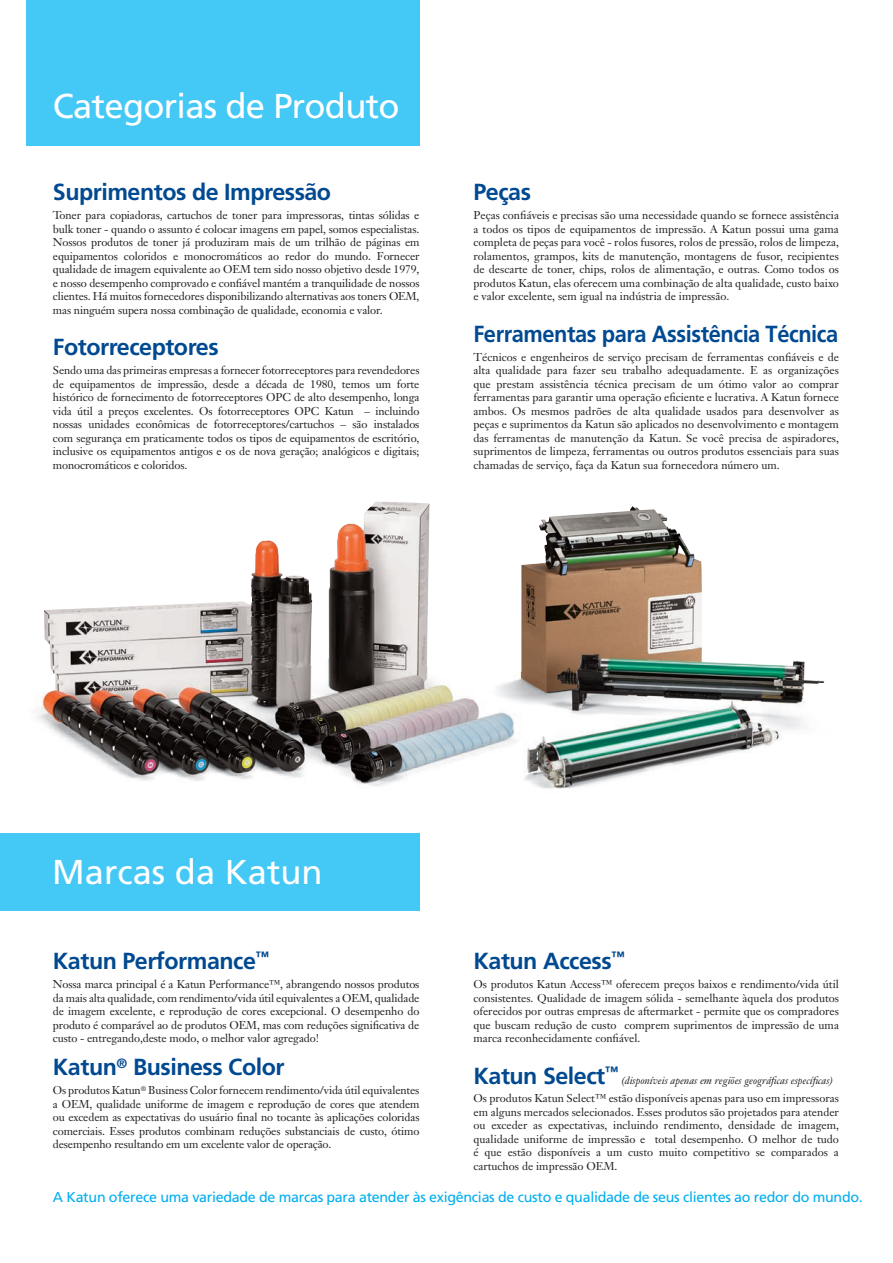
<style>
.page{position:relative;width:893px;height:1263px;background:#fff}
.page>*{position:absolute;margin:0;border:0;box-sizing:border-box;transform-origin:0 0}
.t1{font:34.5px "Frutiger";letter-spacing:-.02em;color:#fff}
.t2{font:34.5px "Frutiger";color:#fff}
.t3{font:700 23.25px "Frutiger";letter-spacing:-.02em;color:#014990}
.t4{font:700 23.25px "Frutiger";letter-spacing:-.02em;color:#014990;scale:.94 1}
.t5{font:14.25px "Frutiger";letter-spacing:-.02em;color:#00aeef}
.t6{font:11.25px/13.5px "Janson Text";letter-spacing:-.005em;color:#231f20;text-align:justify}
.t7{font:italic 10.5px "Janson Text";color:#231f20}
</style>
<div class="page">
<img style="left:37px;top:502px;width:354px;height:285px">
<div style="left:26px;top:0;width:394px;height:145px;background:#44c8f5"></div>
<div style="left:0;top:833px;width:419px;height:78px;background:#44c8f5"></div>
<img style="left:475px;top:506px;width:350px;height:283px">
<h1 class="t1" style="left:53px;top:86px;width:348px">Categorias de Produto</h1>
<h2 class="t3" style="left:53px;top:179px;width:280px">Suprimentos de Impressão</h2>
<p class="t6" style="left:53px;top:209px;width:368px">Toner para copiadoras, cartuchos de toner para impressoras, tintas sólidas e bulk toner - quando o assunto é colocar imagens em papel, somos especialistas.<br>Nossos produtos de toner já produziram mais de um trilhão de páginas em equipamentos coloridos e monocromáticos ao redor do mundo. Fornecer qualidade de imagem equivalente ao OEM tem sido nosso objetivo desde 1979, e nosso desempenho comprovado e confiável mantém a tranquilidade de nossos clientes. Há muitos fornecedores disponibilizando alternativas aos toners OEM, mas ninguém supera nossa combinação de qualidade, economia e valor.</p>
<h2 class="t3" style="left:53px;top:333px;width:167px">Fotorreceptores</h2>
<p class="t6" style="left:53px;top:363px;width:368px">Sendo uma das primeiras empresas a fornecer fotorreceptores para revendedores de equipamentos de impressão, desde a década de 1980, temos um forte histórico de fornecimento de fotorreceptores OPC de alto desempenho, longa vida útil a preços excelentes. Os fotorreceptores OPC Katun – incluindo nossas unidades econômicas de fotorreceptores/cartuchos – são instalados com segurança em praticamente todos os tipos de equipamentos de escritório, inclusive os equipamentos antigos e os de nova geração; analógicos e digitais; monocromáticos e coloridos.</p>
<h2 class="t3" style="left:473px;top:179px;width:59px">Peças</h2>
<p class="t6" style="left:473px;top:209px;width:367px">Peças confiáveis e precisas são uma necessidade quando se fornece assistência a todos os tipos de equipamentos de impressão. A Katun possui uma gama completa de peças para você - rolos fusores, rolos de pressão, rolos de limpeza, rolamentos, grampos, kits de manutenção, montagens de fusor, recipientes de descarte de toner, chips, rolos de alimentação, e outras. Como todos os produtos Katun, elas oferecem uma combinação de alta qualidade, custo baixo e valor excelente, sem igual na indústria de impressão.</p>
<h2 class="t4" style="left:473px;top:320px;width:390px">Ferramentas para Assistência Técnica</h2>
<p class="t6" style="left:473px;top:350px;width:367px">Técnicos e engenheiros de serviço precisam de ferramentas confiáveis e de alta qualidade para fazer seu trabalho adequadamente. E as organizações que prestam assistência técnica precisam de um ótimo valor ao comprar ferramentas para garantir uma operação eficiente e lucrativa. A Katun fornece ambos. Os mesmos padrões de alta qualidade usados para desenvolver as peças e suprimentos da Katun são aplicados no desenvolvimento e montagem das ferramentas de manutenção da Katun. Se você precisa de aspiradores, suprimentos de limpeza, ferramentas ou outros produtos essenciais para suas chamadas de serviço, faça da Katun sua fornecedora número um.</p>
<h1 class="t2" style="left:52px;top:852px;width:272px">Marcas da Katun</h1>
<h2 class="t3" style="left:53px;top:947px;width:218px">Katun Performance<sup>™</sup></h2>
<p class="t6" style="left:53px;top:977px;width:368px">Nossa marca principal é a Katun Performance™, abrangendo nossos produtos da mais alta qualidade, com rendimento/vida útil equivalentes a OEM, qualidade de imagem excelente, e reprodução de cores excepcional. O desempenho do produto é comparável ao de produtos OEM, mas com reduções significativa de custo - entregando,deste modo, o melhor valor agregado!</p>
<h2 class="t3" style="left:53px;top:1054px;width:233px">Katun<sup>®</sup> Business Color</h2>
<p class="t6" style="left:53px;top:1083px;width:368px">Os produtos Katun<sup>®</sup> Business Color fornecem rendimento/vida útil equivalentes a OEM, qualidade uniforme de imagem e reprodução de cores que atendem ou excedem as expectativas do usuário final no tocante às aplicações coloridas comerciais. Esses produtos combinam reduções substanciais de custo, ótimo desempenho resultando em um excelente valor de operação.</p>
<h2 class="t3" style="left:473px;top:947px;width:153px">Katun Access<sup>™</sup></h2>
<p class="t6" style="left:473px;top:977px;width:367px">Os produtos Katun Access™ oferecem preços baixos e rendimento/vida útil consistentes. Qualidade de imagem sólida - semelhante àquela dos produtos oferecidos por outras empresas de aftermarket - permite que os compradores que buscam redução de custo comprem suprimentos de impressão de uma marca reconhecidamente confiável.</p>
<h2 class="t3" style="left:473px;top:1062px;width:146px">Katun Select<sup>™</sup></h2>
<p class="t7" style="left:621px;top:1073px;width:213px">(disponíveis apenas em regiões geográficas específicas)</p>
<p class="t6" style="left:473px;top:1092px;width:367px">Os produtos Katun Select™ estão disponíveis apenas para uso em impressoras em alguns mercados selecionados. Esses produtos são projetados para atender ou exceder as expectativas, incluindo rendimento, densidade de imagem, qualidade uniforme de impressão e total desempenho. O melhor de tudo é que estão disponíveis a um custo muito competitivo se comparados a cartuchos de impressão OEM.</p>
<p class="t5" style="left:53px;top:1189px;width:811px">A Katun oferece uma variedade de marcas para atender às exigências de custo e qualidade de seus clientes ao redor do mundo.</p>
</div>
